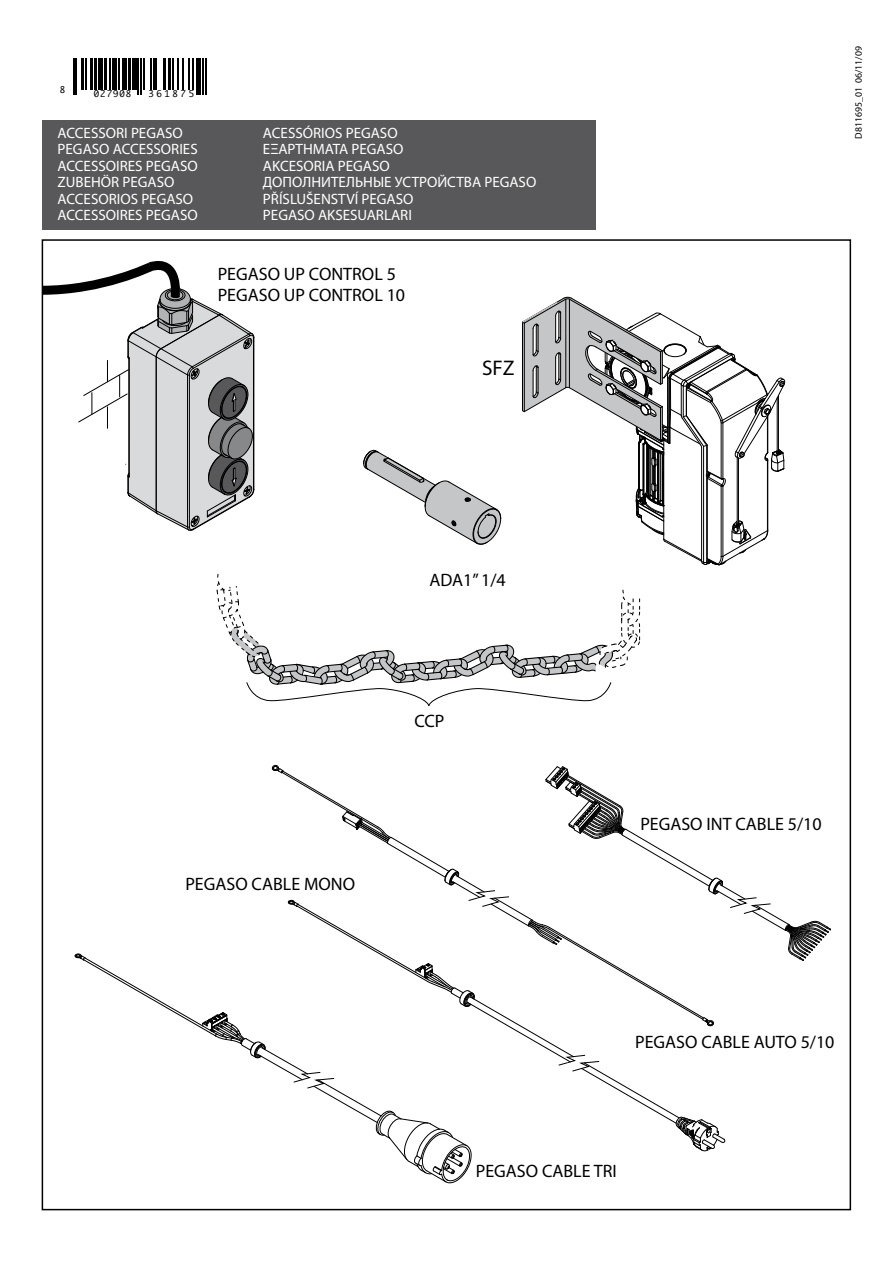
<style>
.page{position:relative;width:893px;height:1263px;background:#fff}
.page>*{position:absolute;margin:0;border:0;box-sizing:border-box;transform-origin:0 0}
.t1{font:21.15px "Myriad Pro";color:#000}
.t2{font:18px/21.6px "Myriad Pro";color:#000}
.t3{font:15px/16.5px "Myriad Pro";color:#fff}
.t4{font:9.75px "Myriad Pro";color:#000}
.t5{font:9px "Monaco";letter-spacing:.205em;color:#000}
</style>
<div class="page">
<div style="left:43px;top:120px;width:553px;height:110px;background:#58585a"></div>
<hr style="left:73px;top:58px;width:1px;height:37px;background:#000">
<hr style="left:76px;top:58px;width:1px;height:37px;background:#000">
<hr style="left:81px;top:58px;width:3px;height:32px;background:#000">
<hr style="left:86px;top:58px;width:1px;height:32px;background:#000">
<hr style="left:90px;top:58px;width:3px;height:32px;background:#000">
<hr style="left:94px;top:58px;width:3px;height:32px;background:#000">
<hr style="left:98px;top:58px;width:4px;height:32px;background:#000">
<hr style="left:104px;top:58px;width:3px;height:32px;background:#000">
<hr style="left:109px;top:58px;width:2px;height:32px;background:#000">
<hr style="left:112px;top:58px;width:4px;height:32px;background:#000">
<hr style="left:118px;top:58px;width:1px;height:32px;background:#000">
<hr style="left:122px;top:58px;width:4px;height:32px;background:#000">
<hr style="left:128px;top:58px;width:2px;height:32px;background:#000">
<hr style="left:132px;top:58px;width:4px;height:32px;background:#000">
<hr style="left:138px;top:58px;width:1px;height:37px;background:#000">
<hr style="left:140px;top:58px;width:2px;height:37px;background:#000">
<hr style="left:143px;top:58px;width:2px;height:32px;background:#000">
<hr style="left:150px;top:58px;width:2px;height:32px;background:#000">
<hr style="left:153px;top:58px;width:1px;height:32px;background:#000">
<hr style="left:156px;top:58px;width:1px;height:32px;background:#000">
<hr style="left:163px;top:58px;width:3px;height:32px;background:#000">
<hr style="left:168px;top:58px;width:3px;height:32px;background:#000">
<hr style="left:173px;top:58px;width:1px;height:32px;background:#000">
<hr style="left:177px;top:58px;width:1px;height:32px;background:#000">
<hr style="left:182px;top:58px;width:2px;height:32px;background:#000">
<hr style="left:188px;top:58px;width:1px;height:32px;background:#000">
<hr style="left:192px;top:58px;width:2px;height:32px;background:#000">
<div style="left:196px;top:58px;width:5px;height:37px;background:#000"></div>
<hr style="left:202px;top:58px;width:2px;height:37px;background:#000">
<hr style="left:205px;top:58px;width:1px;height:37px;background:#000">
<svg style="left:522px;top:297px;width:263px;height:268px"></svg>
<svg style="left:363px;top:449px;width:139px;height:96px"></svg>
<svg style="left:74px;top:765px;width:757px;height:419px"></svg>
<hr style="left:254px;top:337px;width:1px;height:152px;background:#000">
<svg style="left:41px;top:258px;width:213px;height:274px"></svg>
<svg style="left:217px;top:574px;width:423px;height:132px"></svg>
<p class="t5" style="left:60px;top:84px;width:7px">8</p>
<p class="t5" style="left:94px;top:89px;width:39px">027908</p>
<p class="t5" style="left:148px;top:89px;width:47px">361875</p>
<p class="t3" style="left:58px;top:124px;width:127px">ACCESSORI PEGASO</p>
<p class="t3" style="left:58px;top:141px;width:142px">PEGASO ACCESSORIES<br>ACCESSOIRES PEGASO<br>ZUBEHÖR PEGASO<br>ACCESORIOS PEGASO<br>ACCESSOIRES PEGASO</p>
<p class="t3" style="left:263px;top:124px;width:275px">ACESSÓRIOS PEGASO<br>ΕΞΑΡΤΗΜΑΤΑ PEGASO<br>AKCESORIA PEGASO<br>ДОПОЛНИТЕЛЬНЫЕ УСТРОЙСТВА PEGASO<br>PŘÍSLUŠENSTVÍ PEGASO<br>PEGASO AKSESUARLARI</p>
<p class="t2" style="left:218px;top:262px;width:189px">PEGASO UP CONTROL 5<br>PEGASO UP CONTROL 10</p>
<h1 class="t1" style="left:482px;top:355px;width:34px">SFZ</h1>
<p class="t4" style="left:852px;top:139px;width:94px;rotate:-90deg">D811695_01 06/11/09</p>
<p class="t2" style="left:185px;top:873px;width:171px">PEGASO CABLE MONO</p>
<p class="t2" style="left:429px;top:569px;width:78px">ADA1” 1/4</p>
<p class="t2" style="left:414px;top:709px;width:32px">CCP</p>
<p class="t2" style="left:640px;top:813px;width:183px">PEGASO INT CABLE 5/10</p>
<p class="t2" style="left:635px;top:1031px;width:201px">PEGASO CABLE AUTO 5/10</p>
<p class="t2" style="left:476px;top:1160px;width:142px">PEGASO CABLE TRI</p>
</div>
